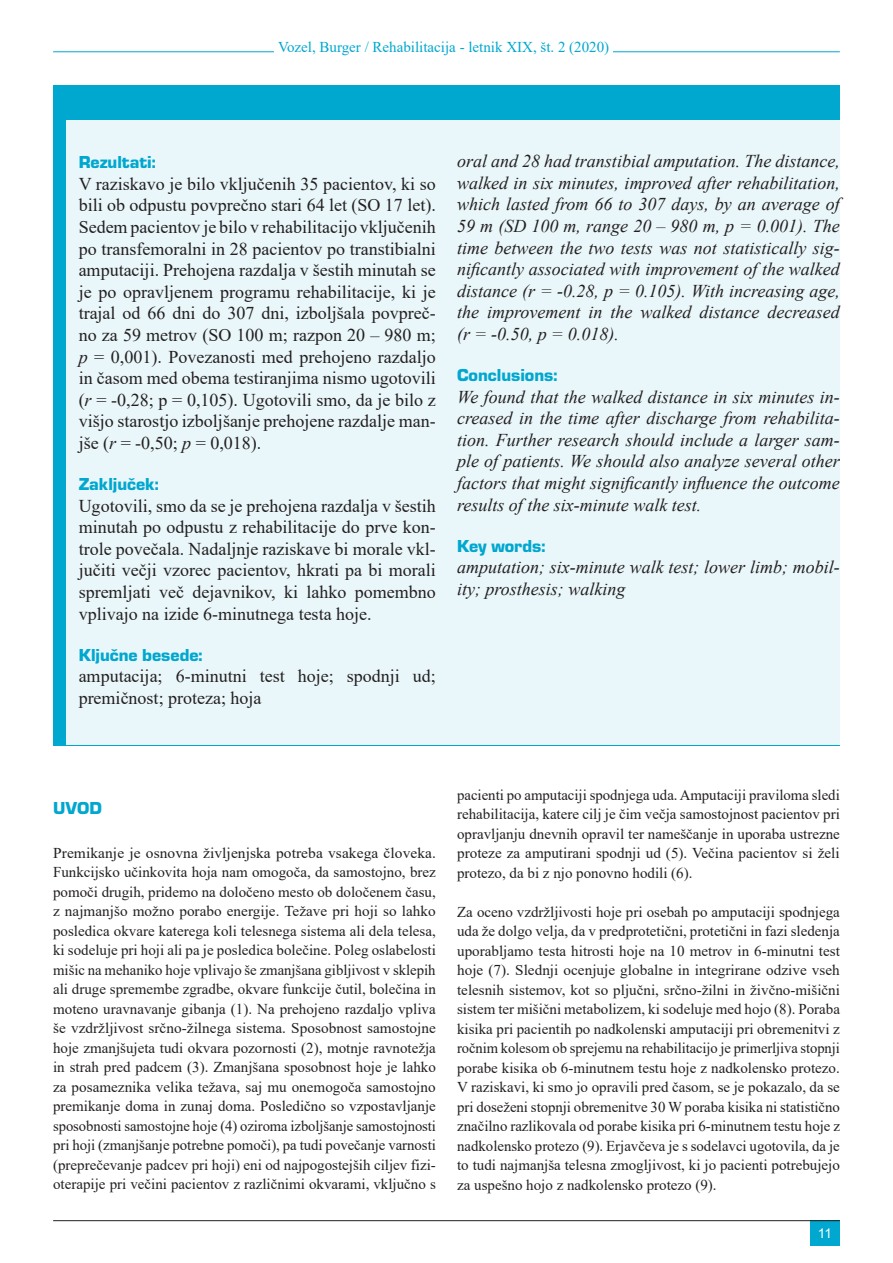
<style>
.page{position:relative;width:893px;height:1263px;background:#fff}
.page>*{position:absolute;margin:0;border:0;box-sizing:border-box;transform-origin:0 0}
.t1{font:18px/21.6px "Times New Roman";color:#231f20;text-align:justify}
.t2{font:italic 18px/21.6px "Times New Roman";color:#231f20;text-align:justify}
.podnaslov{font:18px "Eurostile TEE Blac";color:#00a7cf}
.body_tekst{font:15px/19.5px "Times New Roman";color:#231f20;text-align:justify}
.t3{font:15px "Times New Roman";color:#00a7cf}
.t4{font:13.5px "Arial";color:#fff}
.s1{font-style:italic}
</style>
<div class="page">
<div style="left:53px;top:85px;width:787px;height:660px;background:#00a7cf"></div>
<div style="left:66px;top:121px;width:391px;height:624px;background:#e9f6fa"></div>
<div style="left:457px;top:121px;width:383px;height:624px;background:#e9f6fa"></div>
<hr style="left:53px;top:52px;width:787px;height:1px;background:#00a7cf">
<div style="left:274px;top:38px;width:339px;height:18px;background:#fff"></div>
<div style="left:810px;top:1220px;width:30px;height:26px;background:#00a7cf"></div>
<hr style="left:53px;top:1220px;width:787px;height:1px;background:#231f20">
<p class="t3" style="left:278px;top:37px;width:333px">Vozel, Burger / Rehabilitacija - letnik XIX, št. 2 (2020)</p>
<p class="podnaslov" style="left:79px;top:152px;width:79px">Rezultati:</p>
<p class="t1" style="left:79px;top:172px;width:359px">V raziskavo je bilo vključenih 35 pacientov, ki so bili ob odpustu povprečno stari 64 let (SO 17 let).<br>Sedem pacientov je bilo v rehabilitacijo vključenih po transfemoralni in 28 pacientov po transtibialni amputaciji. Prehojena razdalja v šestih minutah se je po opravljenem programu rehabilitacije, ki je trajal od 66 dni do 307 dni, izboljšala povpreč&shy;no za 59 metrov (SO 100 m; razpon 20 – 980 m; <span class="s1">p</span> = 0,001). Povezanosti med prehojeno razdaljo in časom med obema testiranjima nismo ugotovili (<span class="s1">r</span> = -0,28; p = 0,105). Ugotovili smo, da je bilo z višjo starostjo izboljšanje prehojene razdalje man&shy;jše (<span class="s1">r</span> = -0,50; <span class="s1">p</span> = 0,018).</p>
<p class="podnaslov" style="left:79px;top:474px;width:82px">Zaključek:</p>
<p class="t1" style="left:79px;top:494px;width:359px">Ugotovili, smo da se je prehojena razdalja v šestih minutah po odpustu z rehabilitacije do prve kon&shy;trole povečala. Nadaljnje raziskave bi morale vkl&shy;jučiti večji vzorec pacientov, hkrati pa bi morali spremljati več dejavnikov, ki lahko pomembno vplivajo na izide 6-minutnega testa hoje.</p>
<p class="podnaslov" style="left:79px;top:645px;width:125px">Ključne besede:</p>
<p class="t1" style="left:79px;top:665px;width:359px">amputacija; 6-minutni test hoje; spodnji ud; premičnost; proteza; hoja</p>
<p class="t2" style="left:457px;top:150px;width:384px">oral and 28 had transtibial amputation. The distance, walked in six minutes, improved after rehabilitation, which lasted from 66 to 307 days, by an average of 59 m (SD 100 m, range 20 – 980 m, p = 0.001). The time between the two tests was not statistically sig&shy;nificantly associated with improvement of the walked distance (r = -0.28, p = 0.105). With increasing age, the improvement in the walked distance decreased (r = -0.50, p = 0.018).</p>
<p class="podnaslov" style="left:457px;top:365px;width:102px">Conclusions:</p>
<p class="t2" style="left:457px;top:385px;width:384px">We found that the walked distance in six minutes in&shy;creased in the time after discharge from rehabilita&shy;tion. Further research should include a larger sam&shy;ple of patients. We should also analyze several other factors that might significantly influence the outcome results of the six-minute walk test.</p>
<p class="podnaslov" style="left:457px;top:536px;width:90px">Key words:</p>
<p class="t2" style="left:457px;top:556px;width:384px">amputation; six-minute walk test; lower limb; mobil&shy;ity; prosthesis; walking</p>
<p class="podnaslov" style="left:53px;top:798px;width:50px">UVOD</p>
<p class="body_tekst" style="left:53px;top:843px;width:384px">Premikanje je osnovna življenjska potreba vsakega človeka.<br>Funkcijsko učinkovita hoja nam omogoča, da samostojno, brez pomoči drugih, pridemo na določeno mesto ob določenem času, z najmanjšo možno porabo energije. Težave pri hoji so lahko posledica okvare katerega koli telesnega sistema ali dela telesa, ki sodeluje pri hoji ali pa je posledica bolečine. Poleg oslabelosti mišic na mehaniko hoje vplivajo še zmanjšana gibljivost v sklepih ali druge spremembe zgradbe, okvare funkcije čutil, bolečina in moteno uravnavanje gibanja (1). Na prehojeno razdaljo vpliva še vzdržljivost srčno-žilnega sistema. Sposobnost samostojne hoje zmanjšujeta tudi okvara pozornosti (2), motnje ravnotežja in strah pred padcem (3). Zmanjšana sposobnost hoje je lahko za posameznika velika težava, saj mu onemogoča samostojno premikanje doma in zunaj doma. Posledično so vzpostavljanje sposobnosti samostojne hoje (4) oziroma izboljšanje samostojnosti pri hoji (zmanjšanje potrebne pomoči), pa tudi povečanje varnosti (preprečevanje padcev pri hoji) eni od najpogostejših ciljev fizi&shy;oterapije pri večini pacientov z različnimi okvarami, vključno s</p>
<p class="body_tekst" style="left:457px;top:784px;width:384px">pacienti po amputaciji spodnjega uda. Amputaciji praviloma sledi rehabilitacija, katere cilj je čim večja samostojnost pacientov pri opravljanju dnevnih opravil ter nameščanje in uporaba ustrezne proteze za amputirani spodnji ud (5). Večina pacientov si želi protezo, da bi z njo ponovno hodili (6).</p>
<p class="body_tekst" style="left:457px;top:901px;width:384px">Za oceno vzdržljivosti hoje pri osebah po amputaciji spodnjega uda že dolgo velja, da v predprotetični, protetični in fazi sledenja uporabljamo testa hitrosti hoje na 10 metrov in 6-minutni test hoje (7). Slednji ocenjuje globalne in integrirane odzive vseh telesnih sistemov, kot so pljučni, srčno-žilni in živčno-mišični sistem ter mišični metabolizem, ki sodeluje med hojo (8). Poraba kisika pri pacientih po nadkolenski amputaciji pri obremenitvi z ročnim kolesom ob sprejemu na rehabilitacijo je primerljiva stopnji porabe kisika ob 6-minutnem testu hoje z nadkolensko protezo.<br>V raziskavi, ki smo jo opravili pred časom, se je pokazalo, da se pri doseženi stopnji obremenitve 30 W poraba kisika ni statistično značilno razlikovala od porabe kisika pri 6-minutnem testu hoje z nadkolensko protezo (9). Erjavčeva je s sodelavci ugotovila, da je to tudi najmanjša telesna zmogljivost, ki jo pacienti potrebujejo za uspešno hojo z nadkolensko protezo (9).</p>
<p class="t4" style="left:818px;top:1224px;width:16px">11</p>
</div>
